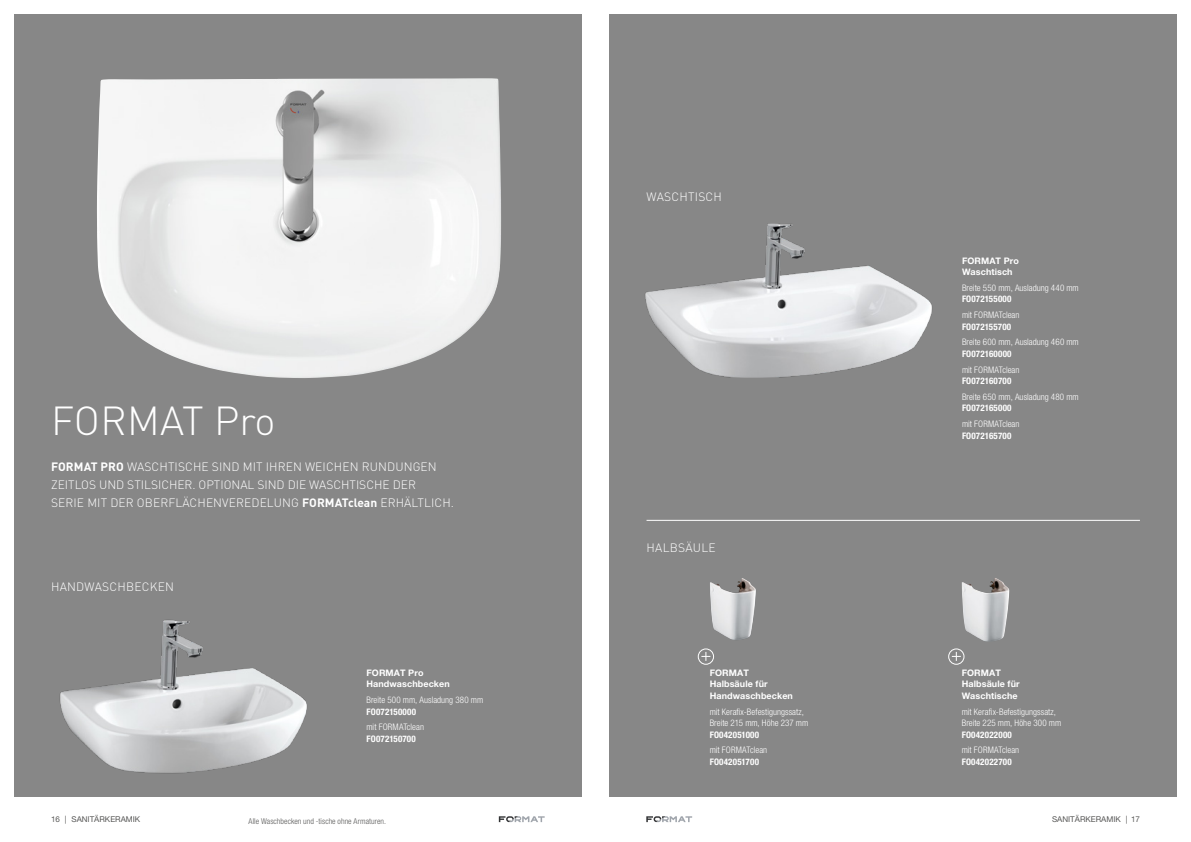
<style>
.page{position:relative;width:1191px;height:842px;background:#fff}
.page>*{position:absolute;margin:0;border:0;box-sizing:border-box;transform-origin:0 0}
.t1{font:300 40px "DIN Pro";color:#fff}
.t2{font:300 12px/18px "DIN Pro";letter-spacing:.01em;color:#fff}
.t3{font:300 condensed 9px/11.5px "Helvetica Neue LT Pro";letter-spacing:.005em;color:#fff}
.t4{font:700 condensed 9px "Helvetica Neue LT Pro";letter-spacing:.02em;color:#fff}
.t5{font:700 9px/11.5px "Helvetica Neue LT Pro";letter-spacing:.01em;color:#fff}
.t6{font:300 condensed 8px "Helvetica Neue LT Pro";letter-spacing:.005em;color:#575756}
.t7{font:8px "Helvetica Neue LT Pro";color:#575756}
.s1{font-weight:700}
</style>
<div class="page">
<div style="left:609px;top:14px;width:567px;height:783px;background:#878787"></div>
<div style="left:14px;top:14px;width:567px;height:783px;background:#878787"></div>
<svg style="left:499px;top:816px;width:45px;height:6px"></svg>
<svg style="left:646px;top:816px;width:46px;height:6px"></svg>
<img style="left:710px;top:578px;width:46px;height:62px">
<img style="left:60px;top:619px;width:247px;height:155px">
<img style="left:645px;top:223px;width:287px;height:155px">
<img style="left:97px;top:78px;width:404px;height:300px">
<div style="left:948px;top:649px;width:16px;height:15px;border:1px solid #fff;border-radius:50%"></div>
<svg style="left:951px;top:652px;width:9px;height:9px"></svg>
<img style="left:961px;top:578px;width:48px;height:64px">
<hr style="left:646px;top:520px;width:494px;height:1px;background:#fff">
<div style="left:698px;top:649px;width:16px;height:15px;border:1px solid #fff;border-radius:50%"></div>
<svg style="left:701px;top:652px;width:9px;height:9px"></svg>
<h1 class="t1" style="left:51px;top:394px;width:226px">FORMAT Pro</h1>
<h2 class="t2" style="left:51px;top:457px;width:404px"><span class="s1">FORMAT PRO</span> WASCHTISCHE SIND MIT IHREN WEICHEN RUNDUNGEN<br>ZEITLOS UND STILSICHER. OPTIONAL SIND DIE WASCHTISCHE DER<br>SERIE MIT DER OBERFLÄCHENVEREDELUNG <span class="s1">FORMATclean</span> ERHÄLTLICH.</h2>
<h2 class="t2" style="left:51px;top:577px;width:124px">HANDWASCHBECKEN</h2>
<p class="t5" style="left:366px;top:667px;width:85px">FORMAT Pro<br>Handwaschbecken</p>
<p class="t3" style="left:366px;top:694px;width:118px">Breite 500 mm, Ausladung 380 mm</p>
<p class="t4" style="left:366px;top:706px;width:51px">FO072150000</p>
<p class="t3" style="left:366px;top:721px;width:59px">mit FORMATclean</p>
<p class="t4" style="left:366px;top:733px;width:51px">FO072150700</p>
<h2 class="t2" style="left:646px;top:188px;width:77px">WASCHTISCH</h2>
<h2 class="t2" style="left:646px;top:539px;width:71px">HALBSÄULE</h2>
<p class="t5" style="left:709px;top:667px;width:85px">FORMAT<br>Halbsäule für<br>Handwaschbecken</p>
<p class="t3" style="left:709px;top:705px;width:100px">mit Kerafix-Befestigungssatz,<br>Breite 215 mm, Höhe 237 mm</p>
<p class="t4" style="left:709px;top:729px;width:51px">FO042051000</p>
<p class="t3" style="left:709px;top:744px;width:59px">mit FORMATclean</p>
<p class="t4" style="left:709px;top:756px;width:51px">FO042051700</p>
<p class="t5" style="left:962px;top:254px;width:58px">FORMAT Pro<br>Waschtisch</p>
<p class="t3" style="left:962px;top:282px;width:118px">Breite 550 mm, Ausladung 440 mm</p>
<p class="t4" style="left:962px;top:294px;width:51px">FO072155000</p>
<p class="t3" style="left:962px;top:309px;width:59px">mit FORMATclean</p>
<p class="t4" style="left:962px;top:321px;width:51px">FO072155700</p>
<p class="t3" style="left:962px;top:336px;width:118px">Breite 600 mm, Ausladung 460 mm</p>
<p class="t4" style="left:962px;top:348px;width:51px">FO072160000</p>
<p class="t3" style="left:962px;top:364px;width:59px">mit FORMATclean</p>
<p class="t4" style="left:962px;top:375px;width:51px">FO072160700</p>
<p class="t3" style="left:962px;top:391px;width:118px">Breite 650 mm, Ausladung 480 mm</p>
<p class="t4" style="left:962px;top:403px;width:51px">FO072165000</p>
<p class="t3" style="left:962px;top:418px;width:59px">mit FORMATclean</p>
<p class="t4" style="left:962px;top:430px;width:51px">FO072165700</p>
<p class="t5" style="left:961px;top:667px;width:59px">FORMAT<br>Halbsäule für<br>Waschtische</p>
<p class="t3" style="left:961px;top:705px;width:101px">mit Kerafix-Befestigungssatz,<br>Breite 225 mm, Höhe 300 mm</p>
<p class="t4" style="left:961px;top:729px;width:52px">FO042022000</p>
<p class="t3" style="left:961px;top:744px;width:59px">mit FORMATclean</p>
<p class="t4" style="left:961px;top:756px;width:52px">FO042022700</p>
<p class="t7" style="left:51px;top:814px;width:91px">16 | SANITÄRKERAMIK</p>
<p class="t7" style="left:1052px;top:815px;width:89px">SANITÄRKERAMIK | 17</p>
<p class="t6" style="left:249px;top:816px;width:139px">Alle Waschbecken und -tische ohne Armaturen.</p>
</div>
